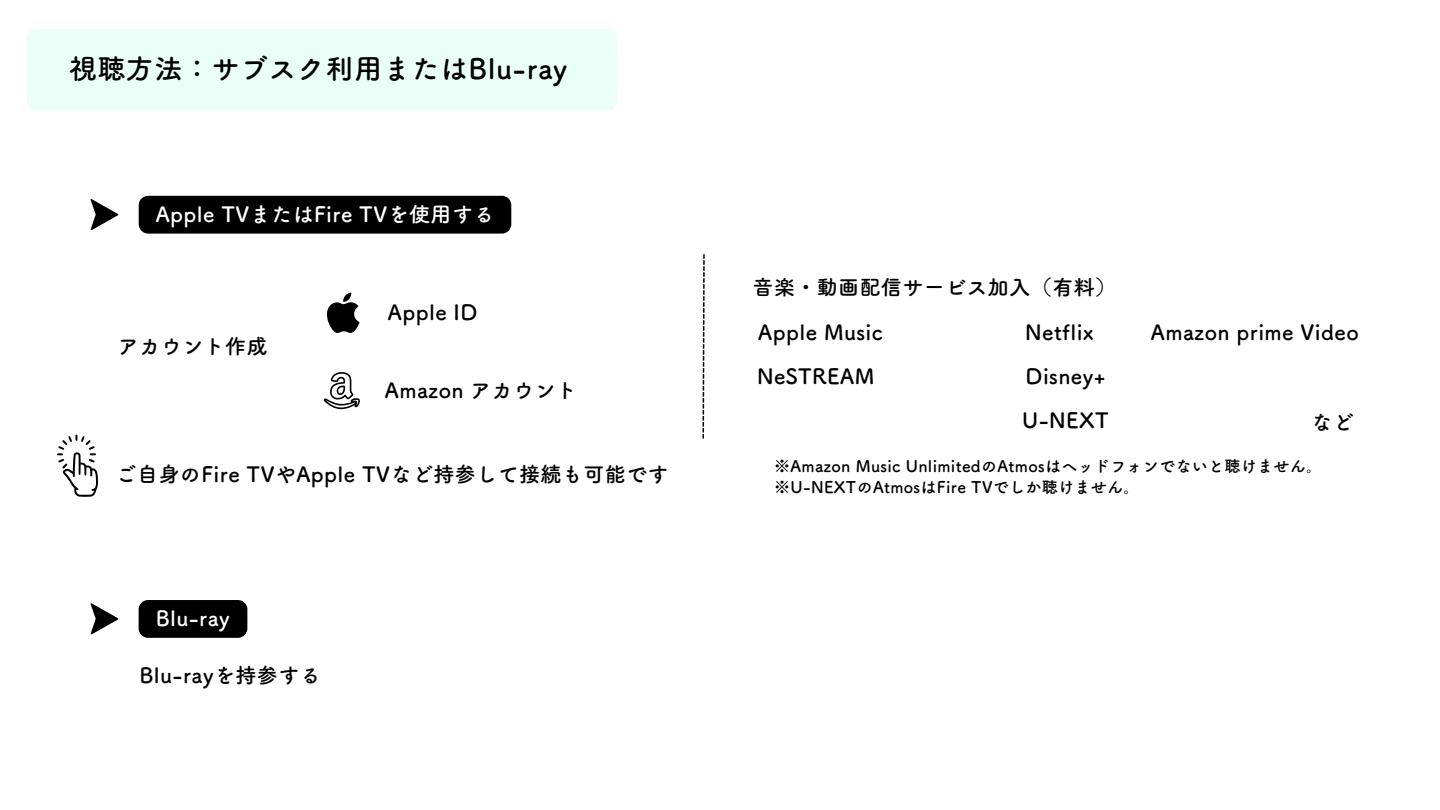
<style>
.page{position:relative;width:1440px;height:810px;background:#fff}
.page>*{position:absolute;margin:0;border:0;box-sizing:border-box;transform-origin:0 0}
.t1{font:28px "Canva Tsuku A Rd Gothic Std B";letter-spacing:.02em;color:#000}
.t2{font:21px/44.3px "Canva Tsuku A Rd Gothic Std B";letter-spacing:.02em;color:#000}
.t3{font:21px "Canva Tsuku A Rd Gothic Std B";letter-spacing:.02em;color:#fff}
.t4{font:16px "Canva Tsuku A Rd Gothic Std B";letter-spacing:.02em;color:#000}
</style>
<div class="page">
<svg style="left:324px;top:372px;width:36px;height:37px"></svg>
<svg style="left:327px;top:293px;width:33px;height:40px"></svg>
<svg style="left:702px;top:254px;width:3px;height:185px"></svg>
<svg style="left:57px;top:435px;width:41px;height:62px"></svg>
<div style="left:27px;top:29px;width:590px;height:81px;background:#ebfff9;border-radius:10px"></div>
<svg style="left:91px;top:199px;width:27px;height:31px"></svg>
<div style="left:139px;top:600px;width:108px;height:38px;background:#000;border-radius:9px"></div>
<div style="left:139px;top:196px;width:372px;height:38px;background:#000"></div>
<svg style="left:91px;top:603px;width:27px;height:32px"></svg>
<h1 class="t1" style="left:69px;top:55px;width:500px">視聴方法：サブスク利用またはBlu-ray</h1>
<p class="t3" style="left:156px;top:204px;width:340px">Apple TVまたはFire TVを使用する</p>
<p class="t2" style="left:118px;top:324px;width:151px">アカウント作成</p>
<p class="t2" style="left:388px;top:290px;width:91px">Apple ID</p>
<p class="t2" style="left:385px;top:368px;width:194px">Amazon アカウント</p>
<p class="t2" style="left:116px;top:452px;width:554px">ご自身のFire TVやApple TVなど持参して接続も可能です</p>
<p class="t3" style="left:156px;top:608px;width:76px">Blu-ray</p>
<p class="t2" style="left:139px;top:653px;width:183px">Blu-rayを持参する</p>
<p class="t2" style="left:753px;top:265px;width:365px">音楽・動画配信サービス加入（有料）<br>Apple Music</p>
<p class="t2" style="left:1022px;top:310px;width:88px">Netflix<br>Disney+<br>U-NEXT</p>
<p class="t2" style="left:757px;top:354px;width:119px">NeSTREAM</p>
<p class="t2" style="left:1151px;top:310px;width:209px">Amazon prime Video</p>
<p class="t2" style="left:1311px;top:399px;width:44px">など</p>
<p class="t4" style="left:774px;top:458px;width:549px">※Amazon Music UnlimitedのAtmosはヘッドフォンでないと聴けません。</p>
<p class="t4" style="left:774px;top:479px;width:367px">※U-NEXTのAtmosはFire TVでしか聴けません。</p>
</div>
